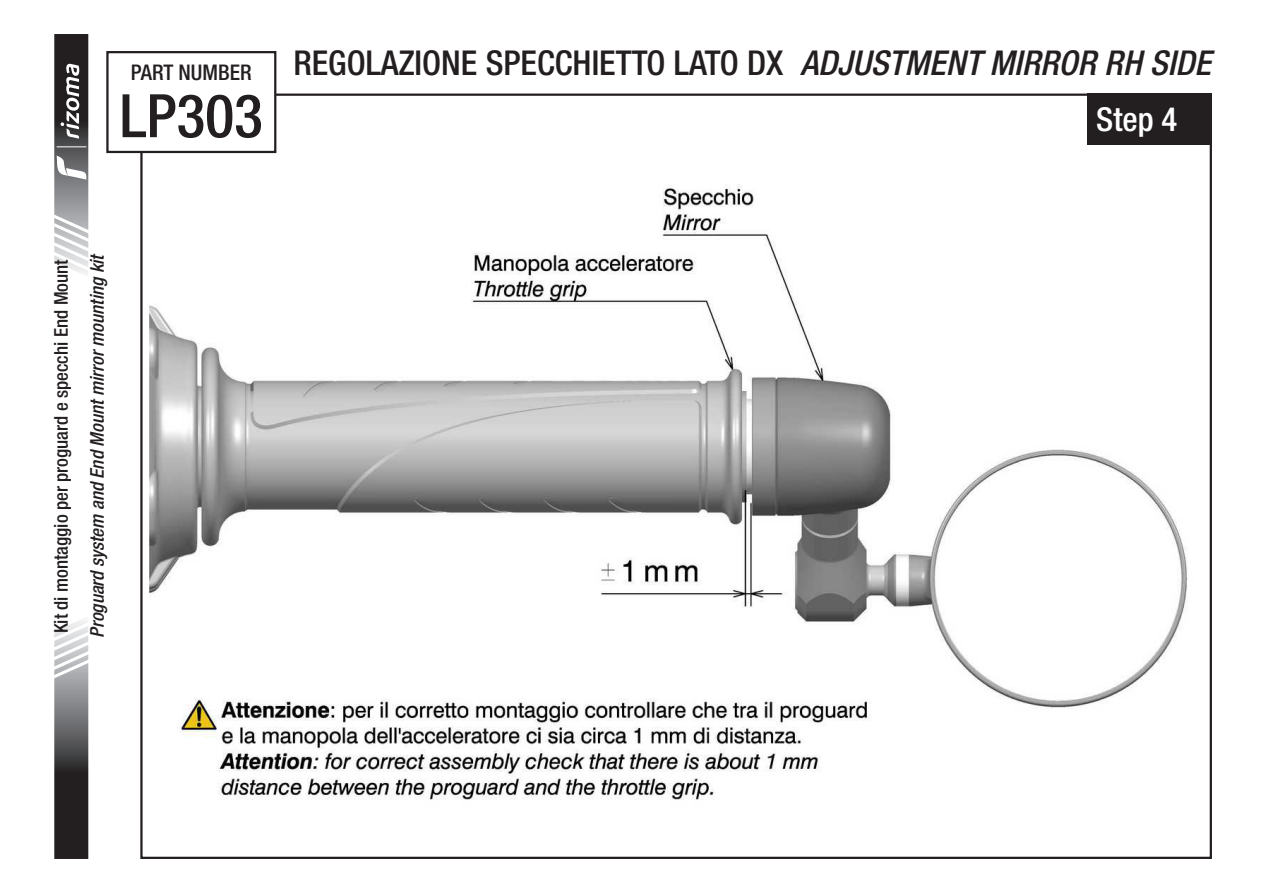
<style>
.page{position:relative;width:1263px;height:893px;background:#fff}
.page>*{position:absolute;margin:0;border:0;box-sizing:border-box;transform-origin:0 0}
.t1{font:500 condensed 60px "Helvetica Neue LT Std";color:#231f20}
.t2{font:500 condensed 34.2px "Helvetica Neue LT Std";color:#231f20}
.t3{font:500 condensed 33px "Helvetica Neue LT Std";color:#fff}
.t4{font:500 condensed 21.6px "Helvetica Neue LT Std";color:#231f20}
.t5{font:italic 500 condensed 18.9px "Helvetica Neue LT Std";color:#231f20}
.t6{font:500 condensed 18.9px "Helvetica Neue LT Std";color:#231f20}
.s1{font-style:italic}
</style>
<div class="page">
<img style="left:150px;top:105px;width:1038px;height:695px">
<div style="left:1088px;top:94px;width:124px;height:51px;background:#231f20"></div>
<svg style="left:54px;top:620px;width:35px;height:239px;background:#706f70"></svg>
<svg style="left:54px;top:34px;width:35px;height:240px"></svg>
<div style="left:107px;top:52px;width:168px;height:100px;background:#fff"></div>
<div style="left:106px;top:51px;width:170px;height:102px;border:2px solid #231f20"></div>
<p class="t4" style="left:131px;top:59px;width:122px">PART NUMBER</p>
<h1 class="t1" style="left:120px;top:80px;width:145px">LP303</h1>
<p class="t2" style="left:293px;top:43px;width:919px">REGOLAZIONE SPECCHIETTO LATO DX <span class="s1">ADJUSTMENT MIRROR RH SIDE</span></p>
<p class="t3" style="left:1096px;top:99px;width:83px">Step 4</p>
<p class="t6" style="left:50px;top:633px;width:375px;rotate:-90deg">Kit di montaggio per proguard e specchi End Mount</p>
<p class="t5" style="left:86px;top:638px;width:386px;rotate:-90deg">Proguard system and End Mount mirror mounting kit</p>
</div>
